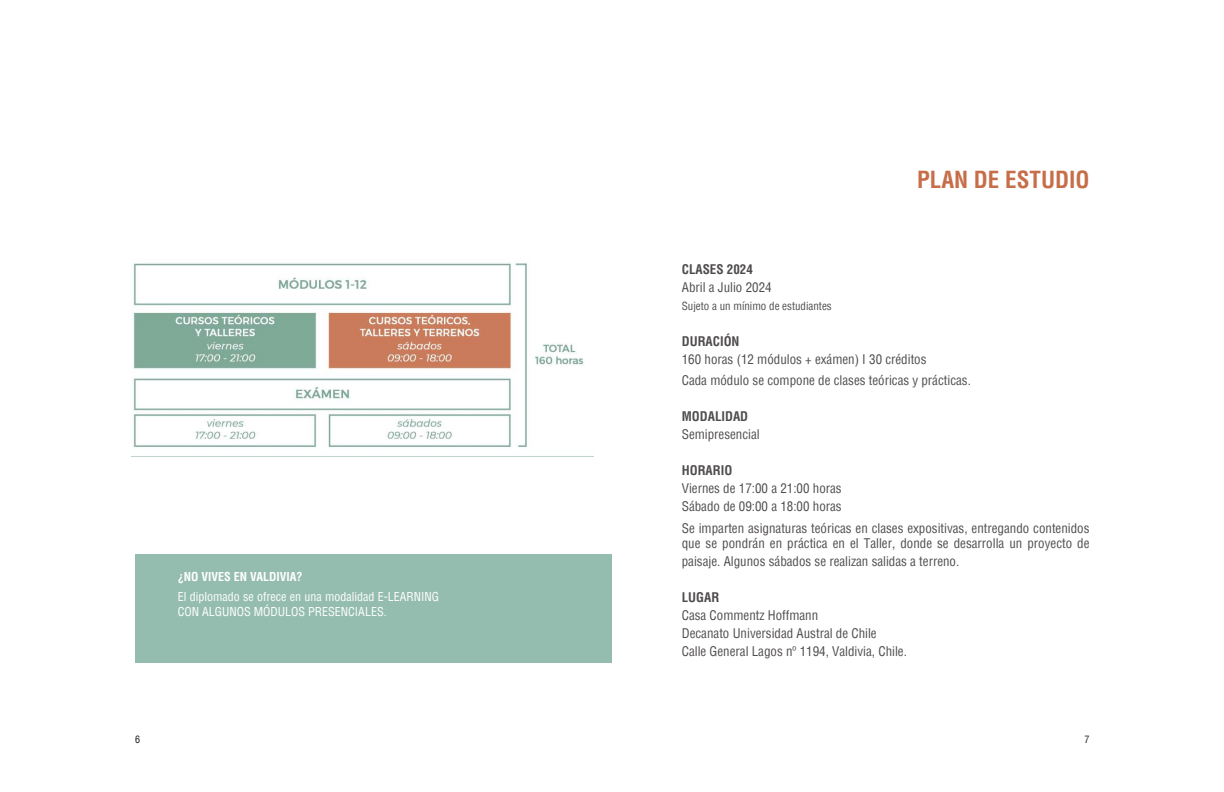
<style>
.page{position:relative;width:1224px;height:792px;background:#fff}
.page>*{position:absolute;margin:0;border:0;box-sizing:border-box;transform-origin:0 0}
.t1{font:700 condensed 23px "Helvetica";color:#c66e49}
.t2{font:condensed 13px/18px "Helvetica";color:#231f20}
.t3{font:700 condensed 13px "Helvetica";color:#231f20}
.t4{font:condensed 12px/14.4px "Helvetica";color:#fff}
.t5{font:700 condensed 12px "Helvetica";color:#fff}
.t6{font:condensed 11px "Helvetica";color:#231f20}
.t7{font:condensed 10px "Helvetica";color:#231f20}
</style>
<div class="page">
<div style="left:135px;top:554px;width:477px;height:109px;background:#95bdaf"></div>
<img style="left:133px;top:263px;width:451px;height:185px">
<p class="t5" style="left:178px;top:569px;width:126px">¿NO VIVES EN VALDIVIA?</p>
<p class="t4" style="left:178px;top:590px;width:263px">El diplomado se ofrece en una modalidad E-LEARNING<br>CON ALGUNOS MÓDULOS PRESENCIALES.</p>
<h1 class="t1" style="left:917px;top:166px;width:174px">PLAN DE ESTUDIO</h1>
<p class="t3" style="left:682px;top:261px;width:73px">CLASES 2024</p>
<p class="t2" style="left:682px;top:278px;width:91px">Abril a Julio 2024</p>
<p class="t6" style="left:682px;top:299px;width:151px">Sujeto a un mínimo de estudiantes</p>
<p class="t3" style="left:682px;top:333px;width:59px">DURACIÓN</p>
<p class="t2" style="left:682px;top:348px;width:291px;line-height:21.3px">160 horas (12 módulos + exámen) I 30 créditos<br>Cada módulo se compone de clases teóricas y prácticas.</p>
<p class="t3" style="left:682px;top:408px;width:68px">MODALIDAD</p>
<p class="t2" style="left:682px;top:425px;width:79px">Semipresencial</p>
<p class="t3" style="left:682px;top:462px;width:52px">HORARIO</p>
<p class="t2" style="left:682px;top:479px;width:161px">Viernes de 17:00 a 21:00 horas<br>Sábado de 09:00 a 18:00 horas</p>
<p class="t2" style="left:682px;top:520px;width:409px;line-height:15.6px">Se imparten asignaturas teó ricas en clases expositivas, entregando contenidos que se pondrán en práctica en el Taller, donde se desarrolla un proyecto de</p>
<p class="t2" style="left:682px;top:552px;width:279px">paisaje. Algunos sábados se realizan salidas a terreno.</p>
<p class="t3" style="left:682px;top:589px;width:39px">LUGAR</p>
<p class="t2" style="left:682px;top:606px;width:227px">Casa Commentz Hoffmann<br>Decanato Universidad Austral de Chile<br>Calle General Lagos nº 1194, Valdivia, Chile.</p>
<p class="t7" style="left:135px;top:733px;width:6px">6</p>
<p class="t7" style="left:1084px;top:733px;width:6px">7</p>
</div>
